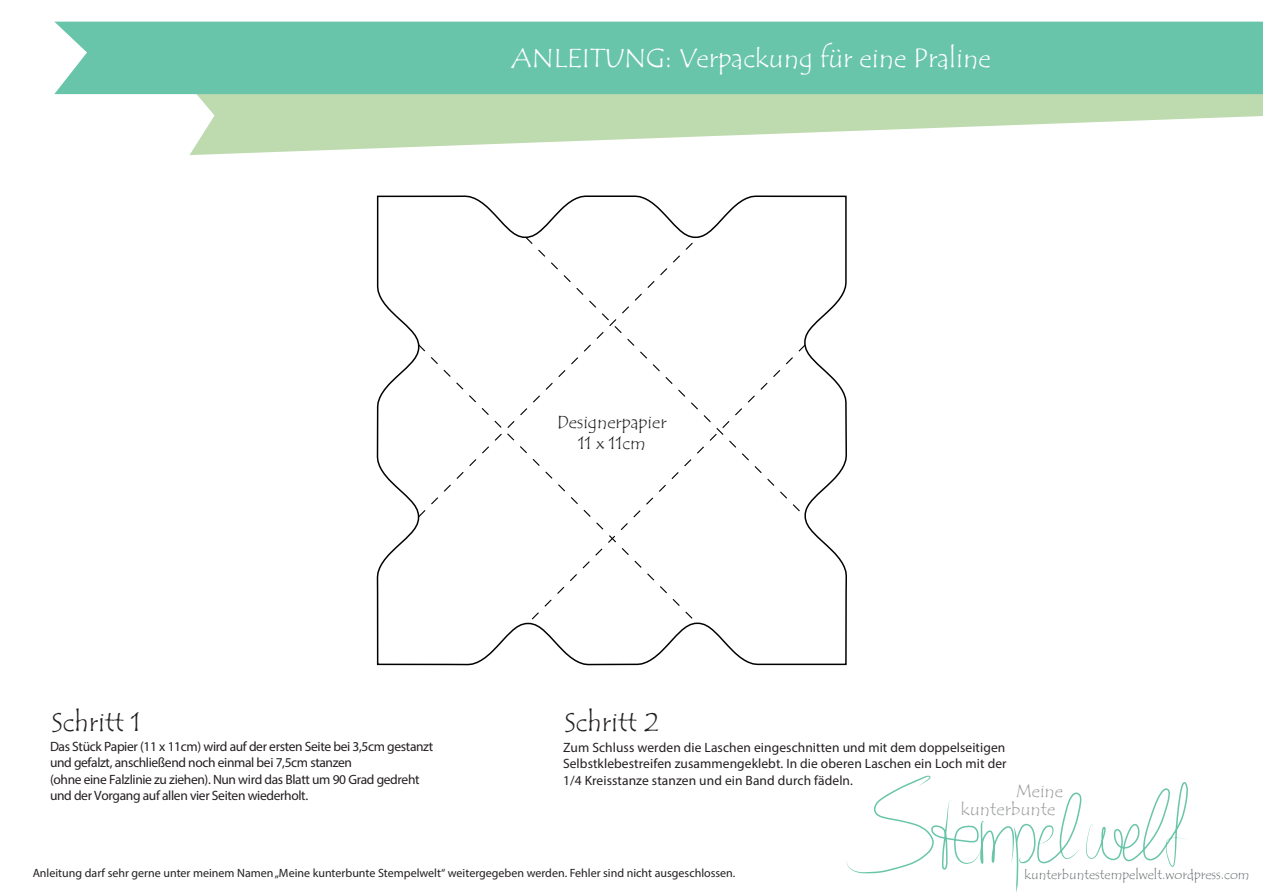
<style>
.page{position:relative;width:1263px;height:893px;background:#fff}
.page>*{position:absolute;margin:0;border:0;box-sizing:border-box;transform-origin:0 0}
.t1{font:27px "Tempus Sans ITC";color:#fff}
.t2{font:27px "Tempus Sans ITC";color:#231f20}
.t3{font:18px/21.6px "Tempus Sans ITC";color:#231f20;text-align:center}
.t4{font:18px "Tempus Sans ITC";color:#9c9ea1}
.t5{font:13.5px/16.2px "Myriad Pro";letter-spacing:-.025em;color:#231f20}
.t6{font:13.5px "Tempus Sans ITC";color:#717577}
.t7{font:12px "Myriad Pro";color:#231f20}
</style>
<div class="page">
<svg style="left:187px;top:94px;width:1076px;height:61px;fill:#bedaaf"></svg>
<div style="left:54px;top:22px;width:1209px;height:72px;background:#69c5a9"></div>
<svg style="left:847px;top:775px;width:341px;height:118px"></svg>
<svg style="left:376px;top:195px;width:471px;height:471px"></svg>
<svg style="left:700px;top:236px;width:107px;height:107px"></svg>
<svg style="left:417px;top:518px;width:109px;height:107px"></svg>
<svg style="left:526px;top:343px;width:281px;height:282px"></svg>
<svg style="left:417px;top:236px;width:283px;height:282px"></svg>
<h1 class="t1" style="left:511px;top:41px;width:481px">ANLEITUNG: Verpackung für eine Praline</h1>
<h2 class="t3" style="left:557px;top:411px;width:111px">Designerpapier<br>11 x 11cm</h2>
<h1 class="t2" style="left:52px;top:705px;width:91px">Schritt 1</h1>
<h1 class="t2" style="left:565px;top:705px;width:96px">Schritt 2</h1>
<p class="t5" style="left:50px;top:738px;width:385px">Das Stück Papier (11 x 11cm) wird auf der ersten Seite bei 3,5cm gestanzt und gefalzt, anschließend noch einmal bei 7,5cm stanzen<br>(ohne eine Falzlinie zu ziehen). Nun wird das Blatt um 90 Grad gedreht und der Vorgang auf allen vier Seiten wiederholt.</p>
<p class="t5" style="left:563px;top:739px;width:445px;text-align:justify">Zum Schluss werden die Laschen eingeschnitten und mit dem doppelseitigen Selbstklebestreifen zusammengeklebt. In die oberen Laschen ein Loch mit der 1/4 Kreisstanze stanzen und ein Band durch fädeln.</p>
<h2 class="t4" style="left:1016px;top:779px;width:49px">Meine</h2>
<h2 class="t4" style="left:961px;top:798px;width:96px">kunterbunte</h2>
<p class="t7" style="left:33px;top:865px;width:704px">Anleitung darf sehr gerne unter meinem Namen„Meine kunterbunte Stempelwelt“ weitergegeben werden. Fehler sind nicht ausgeschlossen.</p>
<p class="t6" style="left:1024px;top:866px;width:227px">kunterbuntestempelwelt.wordpress.com</p>
</div>
